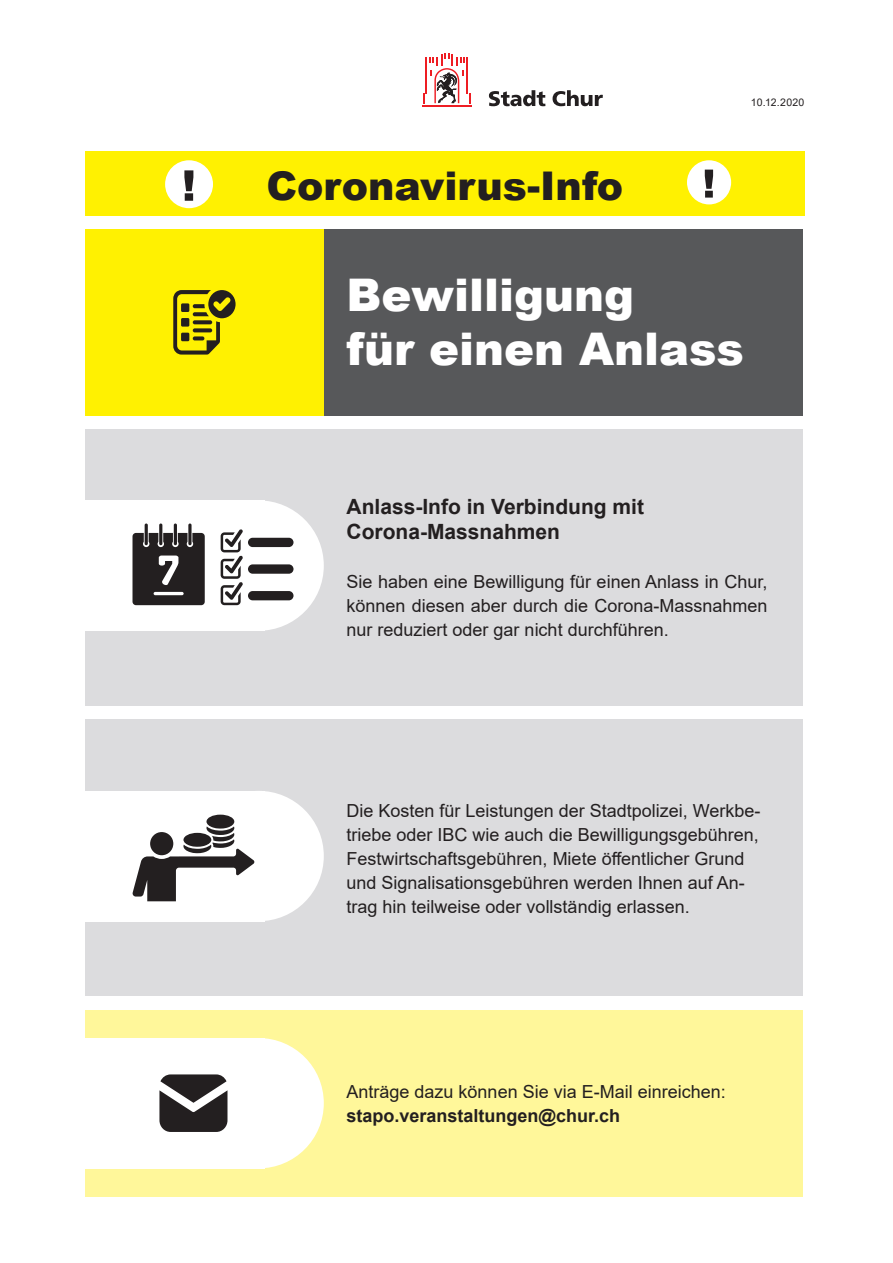
<style>
.page{position:relative;width:893px;height:1263px;background:#fff}
.page>*{position:absolute;margin:0;border:0;box-sizing:border-box;transform-origin:0 0}
.t1{font:900 45px/54px "Arial";color:#fff}
.t2{font:900 39.6px "Arial";color:#231f20}
.t3{font:700 21px/25.2px "Arial";color:#231f20}
.t4{font:18px/24px "Arial";color:#231f20}
.t5{font:700 18px "Arial";color:#231f20}
.t6{font:10.5px "Arial";letter-spacing:.03em;color:#231f20}
</style>
<div class="page">
<div style="left:85px;top:1010px;width:718px;height:186px;background:#fff79a"></div>
<div style="left:85px;top:229px;width:718px;height:186px;background:#57585a"></div>
<div style="left:85px;top:429px;width:718px;height:277px;background:#dcdcde"></div>
<div style="left:85px;top:720px;width:718px;height:276px;background:#dcdcde"></div>
<div style="left:193px;top:500px;width:131px;height:131px;background:#fff;border-radius:50%"></div>
<div style="left:193px;top:791px;width:131px;height:130px;background:#fff;border-radius:50%"></div>
<div style="left:193px;top:1038px;width:131px;height:130px;background:#fff;border-radius:50%"></div>
<div style="left:60px;top:791px;width:204px;height:130px;background:#fff"></div>
<div style="left:60px;top:1038px;width:204px;height:130px;background:#fff"></div>
<div style="left:60px;top:500px;width:204px;height:131px;background:#fff"></div>
<div style="left:85px;top:229px;width:239px;height:186px;background:#fff101"></div>
<svg style="left:132px;top:815px;width:123px;height:86px"></svg>
<svg style="left:188px;top:523px;width:4px;height:22px"></svg>
<hr style="left:174px;top:523px;width:3px;height:22px;background:#231f20;border-radius:2px">
<hr style="left:159px;top:523px;width:3px;height:22px;background:#231f20;border-radius:2px">
<hr style="left:145px;top:523px;width:3px;height:22px;background:#231f20;border-radius:2px">
<svg style="left:132px;top:533px;width:73px;height:72px"></svg>
<svg style="left:221px;top:529px;width:22px;height:76px"></svg>
<div style="left:248px;top:538px;width:45px;height:9px;background:#231f20;border-radius:5px"></div>
<div style="left:248px;top:564px;width:45px;height:10px;background:#231f20;border-radius:5px"></div>
<div style="left:248px;top:591px;width:45px;height:9px;background:#231f20;border-radius:5px"></div>
<svg style="left:159px;top:1074px;width:68px;height:58px"></svg>
<svg style="left:173px;top:290px;width:63px;height:65px"></svg>
<svg style="left:193px;top:320px;width:19px;height:4px"></svg>
<svg style="left:193px;top:328px;width:19px;height:4px"></svg>
<svg style="left:193px;top:336px;width:11px;height:4px"></svg>
<div style="left:85px;top:151px;width:719px;height:64px;background:#fff101"></div>
<div style="left:165px;top:160px;width:48px;height:48px;background:#fff;border-radius:50%"></div>
<svg style="left:184px;top:170px;width:9px;height:31px"></svg>
<div style="left:687px;top:160px;width:44px;height:44px;background:#fff;border-radius:50%"></div>
<svg style="left:705px;top:170px;width:8px;height:28px"></svg>
<svg style="left:489px;top:90px;width:114px;height:16px"></svg>
<hr style="left:422px;top:105px;width:50px;height:1px;background:#ee1d23">
<svg style="left:424px;top:54px;width:46px;height:49px"></svg>
<h2 class="t2" style="left:266px;top:157px;width:358px">Coronavirus-Info</h2>
<p class="t6" style="left:751px;top:95px;width:55px">10.12.2020</p>
<h1 class="t1" style="left:347px;top:267px;width:399px">Bewilligung<br>für einen Anlass</h1>
<p class="t3" style="left:347px;top:494px;width:299px">Anlass-Info in Verbindung mit<br>Corona-Massnahmen</p>
<p class="t4" style="left:347px;top:570px;width:422px;text-align:justify">Sie haben eine Bewilligung für einen Anlass in Chur, können diesen aber durch die Corona-Massnahmen nur reduziert oder gar nicht durchführen.</p>
<p class="t4" style="left:347px;top:798px;width:415px">Die Kosten für Leistungen der Stadtpolizei, Werkbe&shy;triebe oder IBC wie auch die Bewilligungsgebühren, Festwirtschaftsgebühren, Miete öffentlicher Grund und Signalisationsgebühren werden Ihnen auf An&shy;trag hin teilweise oder vollständig erlassen.</p>
<p class="t4" style="left:347px;top:1079px;width:381px">Anträge dazu können Sie via E-Mail einreichen:</p>
<p class="t5" style="left:347px;top:1103px;width:275px">stapo.veranstaltungen@chur.ch</p>
</div>
